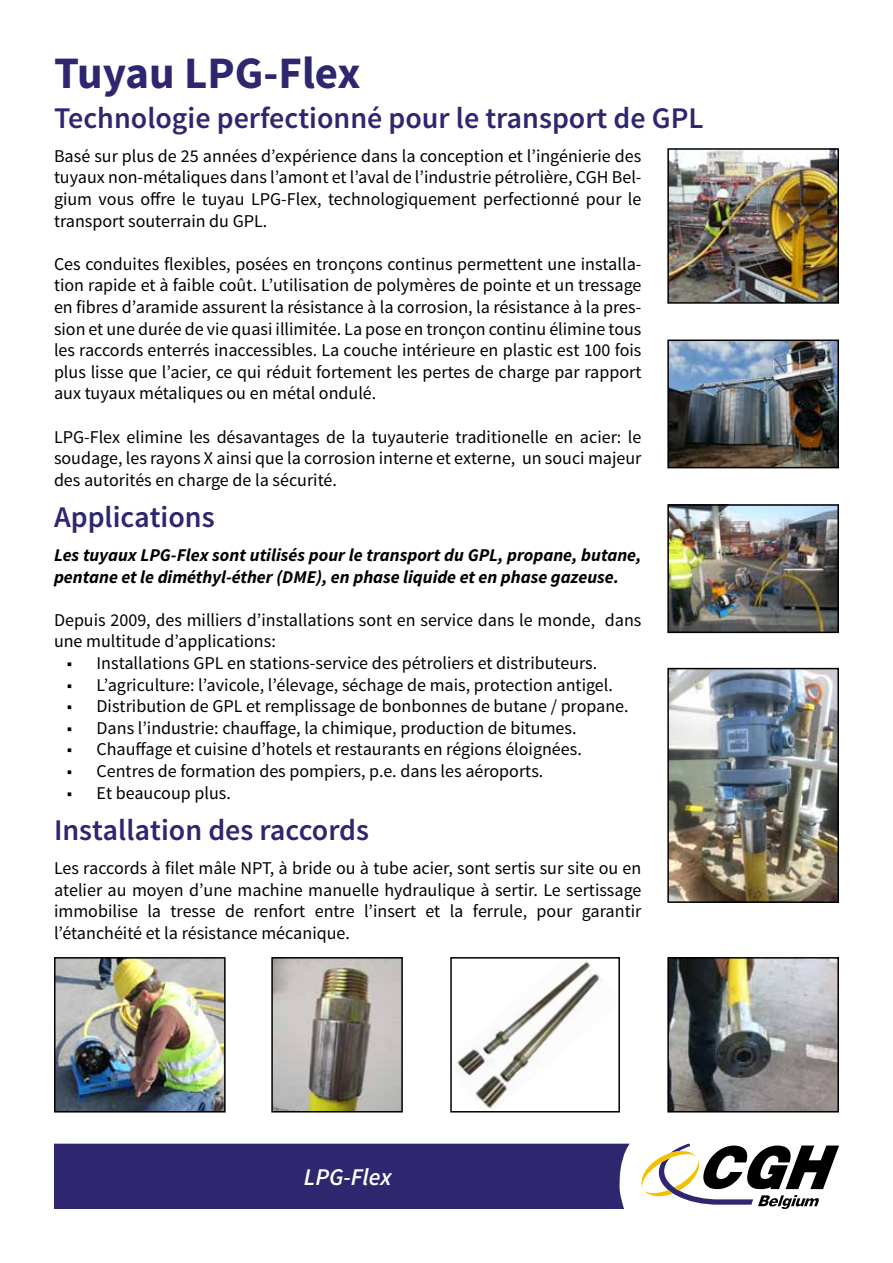
<style>
.page{position:relative;width:893px;height:1263px;background:#fff}
.page>*{position:absolute;margin:0;border:0;box-sizing:border-box;transform-origin:0 0}
.t1{font:700 45px "Source Sans Pro";color:#2e266f}
.t2{font:600 30px "Source Sans Pro";color:#2e266f}
.t3{font:italic 600 24px "Source Sans Pro";color:#fff}
.t4{font:18px/21.6px "Source Sans Pro";color:#000;text-align:justify}
.t5{font:italic 700 18px/21.6px "Source Sans Pro";color:#000}
</style>
<div class="page">
<div style="left:54px;top:1144px;width:576px;height:65px;background:#2e266f"></div>
<svg style="left:641px;top:1144px;width:198px;height:65px"></svg>
<img style="left:670px;top:151px;width:166px;height:150px">
<div style="left:667px;top:148px;width:172px;height:156px;border:2px solid #000"></div>
<img style="left:670px;top:342px;width:166px;height:123px">
<div style="left:667px;top:339px;width:172px;height:129px;border:2px solid #000"></div>
<img style="left:670px;top:507px;width:166px;height:123px">
<div style="left:667px;top:504px;width:172px;height:129px;border:2px solid #000"></div>
<img style="left:670px;top:671px;width:166px;height:229px">
<div style="left:667px;top:668px;width:172px;height:235px;border:2px solid #000"></div>
<img style="left:57px;top:960px;width:166px;height:149px">
<div style="left:54px;top:957px;width:172px;height:155px;border:2px solid #000"></div>
<img style="left:274px;top:960px;width:126px;height:149px">
<div style="left:271px;top:957px;width:132px;height:155px;border:2px solid #000"></div>
<img style="left:455px;top:961px;width:147px;height:148px">
<div style="left:450px;top:957px;width:170px;height:155px;border:2px solid #000"></div>
<img style="left:670px;top:960px;width:166px;height:149px">
<div style="left:667px;top:957px;width:172px;height:155px;border:2px solid #000"></div>
<h1 class="t1" style="left:54px;top:44px;width:308px">Tuyau LPG-Flex</h1>
<h2 class="t2" style="left:54px;top:99px;width:651px">Technologie perfectionné pour le transport de GPL</h2>
<p class="t4" style="left:54px;top:145px;width:589px">Basé sur plus de 25 années d’expérience dans la conception et l’ingénierie des tuyaux non-métaliques dans l’amont et l’aval de l’industrie pétrolière, CGH Bel&shy;gium vous offre le tuyau LPG-Flex, technologiquement perfectionné pour le transport souterrain du GPL.</p>
<p class="t4" style="left:54px;top:253px;width:589px">Ces conduites flexibles, posées en tronçons continus permettent une installa&shy;tion rapide et à faible coût. L’utilisation de polymères de pointe et un tressage en fibres d’aramide assurent la résistance à la corrosion, la résistance à la pres&shy;sion et une durée de vie quasi illimitée. La pose en tronçon continu élimine tous les raccords enterrés inaccessibles. La couche intérieure en plastic est 100 fois plus lisse que l’acier, ce qui réduit fortement les pertes de charge par rapport aux tuyaux métaliques ou en métal ondulé.</p>
<p class="t4" style="left:54px;top:426px;width:589px">LPG-Flex elimine les désavantages de la tuyauterie traditionelle en acier: le soudage, les rayons X ainsi que la corrosion interne et externe, un souci majeur des autorités en charge de la sécurité.</p>
<h2 class="t2" style="left:54px;top:498px;width:162px">Applications</h2>
<p class="t5" style="left:54px;top:544px;width:589px">Les tuyaux LPG-Flex sont utilisés pour le transport du GPL, propane, butane, pentane et le diméthyl-éther (DME), en phase liquide et en phase gazeuse.</p>
<p class="t4" style="left:54px;top:609px;width:589px">Depuis 2009, des milliers d’installations sont en service dans le monde, dans une multitude d’applications:</p>
<p class="t4" style="left:67px;top:652px;width:532px">■ Installations GPL en stations-service des pétroliers et distributeurs.</p>
<p class="t4" style="left:67px;top:674px;width:548px">■ L’agriculture: l’avicole, l’élevage, séchage de mais, protection antigel.</p>
<p class="t4" style="left:67px;top:696px;width:563px">■ Distribution de GPL et remplissage de bonbonnes de butane / propane.</p>
<p class="t4" style="left:67px;top:717px;width:511px">■ Dans l’industrie: chauffage, la chimique, production de bitumes.</p>
<p class="t4" style="left:67px;top:739px;width:517px">■ Chauffage et cuisine d’hotels et restaurants en régions éloignées.</p>
<p class="t4" style="left:67px;top:760px;width:478px">■ Centres de formation des pompiers, p.e. dans les aéroports.</p>
<p class="t4" style="left:67px;top:782px;width:166px">■ Et beaucoup plus.</p>
<h2 class="t2" style="left:54px;top:811px;width:317px">Installation des raccords</h2>
<p class="t4" style="left:54px;top:858px;width:589px">Les raccords à filet mâle NPT, à bride ou à tube acier, sont sertis sur site ou en atelier au moyen d’une machine manuelle hydraulique à sertir. Le sertissage immobilise la tresse de renfort entre l’insert et la ferrule, pour garantir l’étanchéité et la résistance mécanique.</p>
<h3 class="t3" style="left:304px;top:1162px;width:89px">LPG-Flex</h3>
</div>
